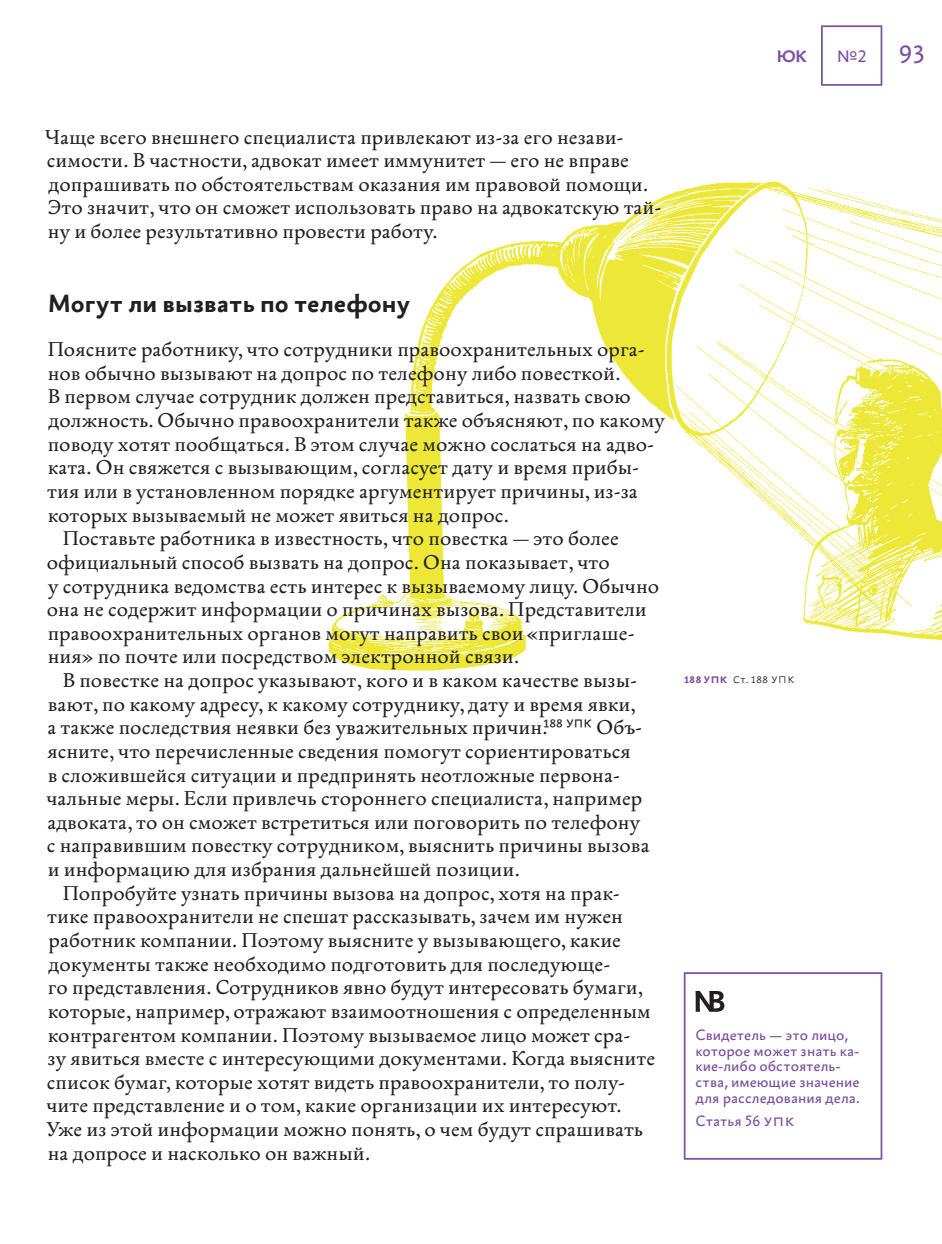
<style>
.page{position:relative;width:942px;height:1244px;background:#fff}
.page>*{position:absolute;margin:0;border:0;box-sizing:border-box;transform-origin:0 0}
.t1{font:700 26.25px "Bureausans";color:#231f20}
.t2{font:21px/23.6px "Bureauserif";color:#231f20}
.t3{font:17.5px "Bureausans";color:#7c51a1}
.t4{font:700 17.5px "Bureausans";color:#7c51a1}
.t5{font:15.75px/15.8px "Bureausans";color:#7c51a1}
.t6{font:300 12.25px "Bureausans";color:#231f20}
.s1{font-size:26.25px}
.s2{font-family:"Bureausans";font-weight:300}
.s3{font-weight:700;color:#7c51a1}
</style>
<div class="page">
<img style="left:328px;top:181px;width:613px;height:490px">
<svg style="left:695px;top:991px;width:29px;height:20px"></svg>
<div style="left:683px;top:972px;width:199px;height:187px;border:2px solid #7c51a1"></div>
<hr style="left:820px;top:25px;width:62px;height:2px;background:#7c51a1">
<hr style="left:820px;top:27px;width:2px;height:57px;background:#7c51a1">
<hr style="left:820px;top:84px;width:62px;height:2px;background:#7c51a1">
<hr style="left:880px;top:27px;width:2px;height:57px;background:#7c51a1">
<p class="t4" style="left:776px;top:49px;width:32px">ЮК</p>
<p class="t3" style="left:836px;top:49px;width:90px">№2 <span class="s1">93</span></p>
<p class="t2" style="left:45px;top:126px;width:617px">Чаще всего внешнего специалиста привлекают из-за его незави&shy;симости. В частности, адвокат имеет иммунитет — его не вправе допрашивать по обстоятельствам оказания им правовой помощи.<br>Это значит, что он сможет использовать право на адвокатскую тай&shy;ну и более результативно провести работу.</p>
<p class="t1" style="left:47px;top:293px;width:364px">Могут ли вызвать по телефону</p>
<p class="t2" style="left:47px;top:339px;width:599px">Поясните работнику, что сотрудники правоохранительных орга-</p>
<p class="t2" style="left:48px;top:362px;width:574px">нов обычно вызывают на допрос по телефону либо повесткой.</p>
<p class="t2" style="left:47px;top:386px;width:585px">В первом случае сотрудник должен представиться, назвать свою</p>
<p class="t2" style="left:49px;top:410px;width:617px">должность. Обычно правоохранители также объясняют, по какому</p>
<p class="t2" style="left:48px;top:433px;width:608px">поводу хотят пообщаться. В этом случае можно сослаться на адво-</p>
<p class="t2" style="left:48px;top:457px;width:593px">ката. Он свяжется с вызывающим, согласует дату и время прибы-</p>
<p class="t2" style="left:47px;top:481px;width:592px">тия или в установленном порядке аргументирует причины, из-за</p>
<p class="t2" style="left:48px;top:504px;width:462px">которых вызываемый не может явиться на допрос.</p>
<p class="t2" style="left:62px;top:528px;width:558px">Поставьте работника в известность, что повестка — это более</p>
<p class="t2" style="left:47px;top:551px;width:564px">официальный способ вызвать на допрос. Она показывает, что</p>
<p class="t2" style="left:48px;top:575px;width:612px">у сотрудника ведомства есть интерес к вызываемому лицу. Обычно</p>
<p class="t2" style="left:47px;top:599px;width:601px">она не содержит информации о причинах вызова. Представители</p>
<p class="t2" style="left:48px;top:622px;width:588px">правоохранительных органов могут направить свои «приглаше-</p>
<p class="t2" style="left:48px;top:646px;width:473px">ния» по почте или посредством электронной связи.</p>
<p class="t2" style="left:62px;top:670px;width:576px">В повестке на допрос указывают, кого и в каком качестве вызы-</p>
<p class="t2" style="left:48px;top:693px;width:589px">вают, по какому адресу, к какому сотруднику, дату и время явки,</p>
<p class="t2" style="left:47px;top:717px;width:596px">а также последствия неявки без уважительных причин.<span class="s2">188 УПК</span> Объ-</p>
<p class="t2" style="left:47px;top:740px;width:584px">ясните, что перечисленные сведения помогут сориентироваться</p>
<p class="t2" style="left:48px;top:764px;width:573px">в сложившейся ситуации и предпринять неотложные первона-</p>
<p class="t2" style="left:46px;top:788px;width:597px">чальные меры. Если привлечь стороннего специалиста, например</p>
<p class="t2" style="left:47px;top:811px;width:594px">адвоката, то он сможет встретиться или поговорить по телефону</p>
<p class="t2" style="left:47px;top:835px;width:604px">с направившим повестку сотрудником, выяснить причины вызова</p>
<p class="t2" style="left:48px;top:859px;width:473px">и информацию для избрания дальнейшей позиции.</p>
<p class="t2" style="left:62px;top:882px;width:559px">Попробуйте узнать причины вызова на допрос, хотя на прак-</p>
<p class="t2" style="left:47px;top:906px;width:577px">тике правоохранители не спешат рассказывать, зачем им нужен</p>
<p class="t2" style="left:48px;top:929px;width:574px">работник компании. Поэтому выясните у вызывающего, какие</p>
<p class="t2" style="left:49px;top:953px;width:563px">документы также необходимо подготовить для последующе-</p>
<p class="t2" style="left:48px;top:977px;width:596px">го представления. Сотрудников явно будут интересовать бумаги,</p>
<p class="t2" style="left:48px;top:1000px;width:604px">которые, например, отражают взаимоотношения с определенным</p>
<p class="t2" style="left:48px;top:1024px;width:584px">контрагентом компании. Поэтому вызываемое лицо может сра-</p>
<p class="t2" style="left:47px;top:1048px;width:609px">зу явиться вместе с интересующими документами. Когда выясните</p>
<p class="t2" style="left:47px;top:1071px;width:579px">список бумаг, которые хотят видеть правоохранители, то полу-</p>
<p class="t2" style="left:46px;top:1095px;width:576px">чите представление и о том, какие организации их интересуют.</p>
<p class="t2" style="left:47px;top:1118px;width:597px">Уже из этой информации можно понять, о чем будут спрашивать</p>
<p class="t2" style="left:48px;top:1142px;width:324px">на допросе и насколько он важный.</p>
<p class="t6" style="left:683px;top:674px;width:112px"><span class="s3">188 УПК</span> Ст. 188 УПК</p>
<p class="t5" style="left:695px;top:1028px;width:166px">Свидетель — это лицо, которое может знать ка&shy;кие-либо обстоятель&shy;ства, имеющие значение для расследования дела.</p>
<p class="t5" style="left:695px;top:1115px;width:101px">Статья 56 УПК</p>
</div>
